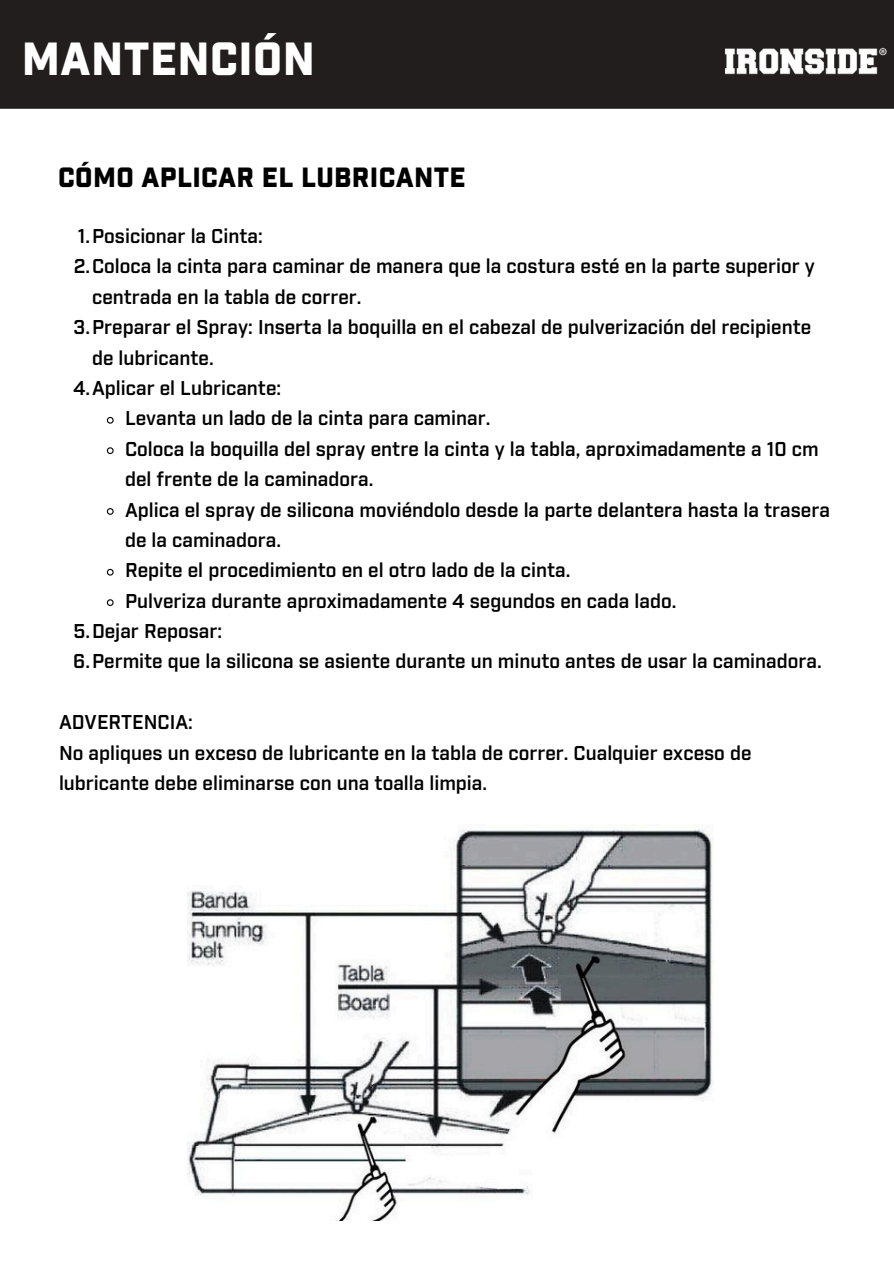
<style>
.page{position:relative;width:894px;height:1264px;background:#fff}
.page>*{position:absolute;margin:0;border:0;box-sizing:border-box;transform-origin:0 0}
.t1{font:900 45px "Industry";letter-spacing:.01em;color:#fff}
.t2{font:900 27px "Industry";letter-spacing:.01em;color:#000}
.t3{font:600 19.35px/30.3px "Industry";color:#000}
</style>
<div class="page">
<img style="left:188px;top:829px;width:525px;height:391px">
<svg style="left:106px;top:416px;width:8px;height:8px"></svg>
<svg style="left:106px;top:447px;width:8px;height:7px"></svg>
<svg style="left:106px;top:508px;width:8px;height:7px"></svg>
<svg style="left:106px;top:568px;width:8px;height:8px"></svg>
<svg style="left:106px;top:599px;width:8px;height:7px"></svg>
<div style="left:0;top:0;width:892px;height:108px;background:#231e1e"></div>
<img style="left:712px;top:37px;width:180px;height:51px">
<p class="t1" style="left:22px;top:39px;width:294px">MANTENCIÓN</p>
<p class="t2" style="left:58px;top:165px;width:409px">CÓMO APLICAR EL LUBRICANTE</p>
<p class="t3" style="left:78px;top:222px;width:186px">1.Posicionar la Cinta:</p>
<h1 class="t3" style="left:92px;top:252px;width:724px;text-indent:-18px">2.Coloca la cinta para caminar de manera que la costura esté en la parte superior y centrada en la tabla de correr.</h1>
<p class="t3" style="left:92px;top:313px;width:720px;text-indent:-18px">3.Preparar el Spray: Inserta la boquilla en el cabezal de pulverización del recipiente de lubricante.</p>
<h2 class="t3" style="left:73px;top:374px;width:210px">4.Aplicar el Lubricante:</h2>
<p class="t3" style="left:125px;top:404px;width:367px">Levanta un lado de la cinta para caminar.</p>
<p class="t3" style="left:125px;top:435px;width:695px">Coloca la boquilla del spray entre la cinta y la tabla, aproximadamente a 10 cm del frente de la caminadora.</p>
<p class="t3" style="left:125px;top:495px;width:706px">Aplica el spray de silicona moviéndolo desde la parte delantera hasta la trasera de la caminadora.</p>
<p class="t3" style="left:125px;top:556px;width:447px">Repite el procedimiento en el otro lado de la cinta.</p>
<p class="t3" style="left:125px;top:587px;width:552px">Pulveriza durante aproximadamente 4 segundos en cada lado.</p>
<p class="t3" style="left:73px;top:617px;width:150px">5.Dejar Reposar:</p>
<p class="t3" style="left:73px;top:647px;width:749px">6.Permite que la silicona se asiente durante un minuto antes de usar la caminadora.</p>
<p class="t3" style="left:59px;top:708px;width:135px">ADVERTENCIA:</p>
<p class="t3" style="left:59px;top:738px;width:693px">No apliques un exceso de lubricante en la tabla de correr. Cualquier exceso de lubricante debe eliminarse con una toalla limpia.</p>
</div>
